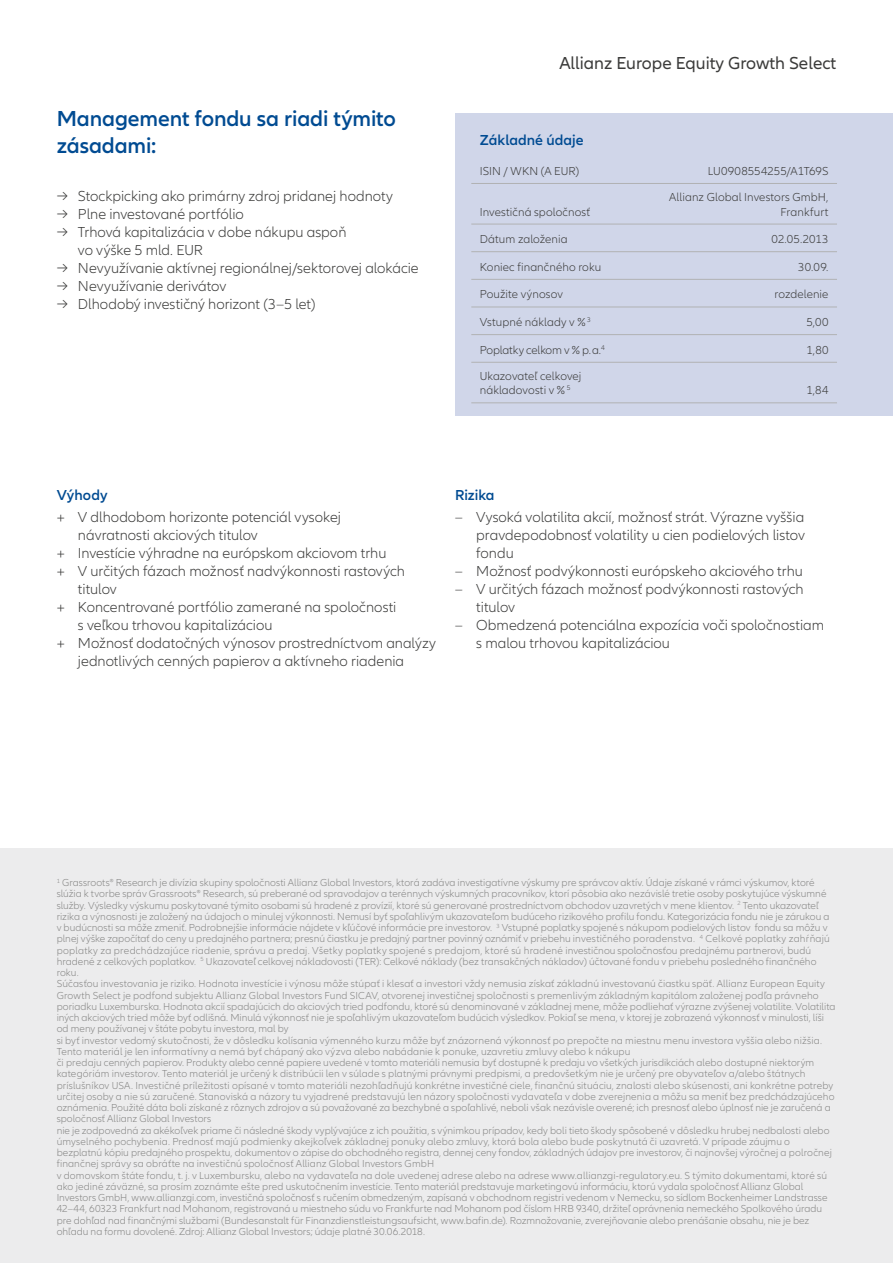
<style>
.page{position:relative;width:893px;height:1263px;background:#fff}
.page>*{position:absolute;margin:0;border:0;box-sizing:border-box;transform-origin:0 0}
.t1{font:600 22.5px/27px "Allianz Neo";letter-spacing:-.005em;color:#004b92}
.t2{font:18px "Allianz Neo";color:#3b3b3a}
.t3{font:300 15px/18px "Allianz Neo";color:#3b3b3a}
.t4{font:600 15px "Allianz Neo";color:#004b92}
.t5{font:300 12px/14.4px "Allianz Neo";letter-spacing:.005em;color:#3b3b3a;text-align:right}
.t6{font:300 12px "Allianz Neo";letter-spacing:-.015em;color:#3b3b3a}
.t7{font:300 10.5px/11.2px "Allianz Neo";letter-spacing:.005em;color:#878786}
</style>
<div class="page">
<div style="left:0;top:849px;width:893px;height:414px;background:#ececed"></div>
<div style="left:455px;top:113px;width:438px;height:303px;background:#d0d6e9"></div>
<hr style="left:471px;top:183px;width:176px;height:1px;background:#b1b2b3">
<hr style="left:647px;top:183px;width:190px;height:1px;background:#b1b2b3">
<hr style="left:471px;top:224px;width:176px;height:1px;background:#b1b2b3">
<hr style="left:647px;top:224px;width:190px;height:1px;background:#b1b2b3">
<hr style="left:471px;top:251px;width:176px;height:1px;background:#b1b2b3">
<hr style="left:647px;top:251px;width:190px;height:1px;background:#b1b2b3">
<hr style="left:471px;top:279px;width:176px;height:1px;background:#b1b2b3">
<hr style="left:647px;top:279px;width:190px;height:1px;background:#b1b2b3">
<hr style="left:471px;top:307px;width:176px;height:1px;background:#b1b2b3">
<hr style="left:647px;top:307px;width:190px;height:1px;background:#b1b2b3">
<hr style="left:471px;top:334px;width:176px;height:1px;background:#b1b2b3">
<hr style="left:647px;top:334px;width:190px;height:1px;background:#b1b2b3">
<hr style="left:471px;top:362px;width:176px;height:1px;background:#b1b2b3">
<hr style="left:647px;top:362px;width:190px;height:1px;background:#b1b2b3">
<hr style="left:471px;top:403px;width:176px;height:1px;background:#b1b2b3">
<hr style="left:647px;top:403px;width:190px;height:1px;background:#b1b2b3">
<h1 class="t1" style="left:57px;top:106px;width:341px">Management fondu sa riadi týmito zásadami:</h1>
<h3 class="t3" style="left:57px;top:187px;width:338px">→ Stockpicking ako primárny zdroj pridanej hodnoty</h3>
<h3 class="t3" style="left:57px;top:205px;width:189px">→ Plne investované portfólio</h3>
<h3 class="t3" style="left:78px;top:223px;width:270px;text-indent:-21px">→ Trhová kapitalizácia v dobe nákupu aspoň vo výške 5 mld. EUR</h3>
<h3 class="t3" style="left:57px;top:259px;width:363px">→ Nevyužívanie aktívnej regionálnej/sektorovej alokácie</h3>
<h3 class="t3" style="left:57px;top:277px;width:171px">→ Nevyužívanie derivátov</h3>
<h3 class="t3" style="left:57px;top:295px;width:260px">→ Dlhodobý investičný horizont (3–5 let)</h3>
<h2 class="t2" style="left:559px;top:52px;width:278px">Allianz Europe Equity Growth Select</h2>
<h3 class="t4" style="left:480px;top:132px;width:105px">Základné údaje</h3>
<p class="t5" style="left:480px;top:164px;width:101px">ISIN / WKN (A EUR)</p>
<p class="t5" style="left:708px;top:164px;width:122px">LU0908554255/A1T69S</p>
<p class="t5" style="left:480px;top:205px;width:112px">Investičná spoločnosť</p>
<p class="t5" style="left:669px;top:190px;width:161px">Allianz Global Investors GmbH,<br>Frankfurt</p>
<p class="t5" style="left:480px;top:232px;width:89px">Dátum založenia</p>
<p class="t5" style="left:771px;top:232px;width:58px">02.05.2013</p>
<p class="t5" style="left:480px;top:260px;width:123px">Koniec finančného roku</p>
<p class="t5" style="left:798px;top:260px;width:32px">30.09.</p>
<p class="t5" style="left:480px;top:288px;width:85px">Použite výnosov</p>
<p class="t5" style="left:775px;top:288px;width:55px">rozdelenie</p>
<p class="t5" style="left:480px;top:315px;width:112px">Vstupné náklady v % <sup>3</sup></p>
<p class="t5" style="left:806px;top:315px;width:24px">5,00</p>
<p class="t6" style="left:480px;top:343px;width:126px">Poplatky celkom v % p.a.<sup>4</sup></p>
<p class="t5" style="left:806px;top:343px;width:24px">1,80</p>
<p class="t5" style="left:480px;top:369px;width:103px;text-align:left">Ukazovateľ celkovej nákladovosti v % <sup>5</sup></p>
<p class="t5" style="left:806px;top:383px;width:24px">1,84</p>
<h3 class="t4" style="left:57px;top:487px;width:52px">Výhody</h3>
<h3 class="t3" style="left:57px;top:509px;width:286px">+ V dlhodobom horizonte potenciál vysokej</h3>
<h3 class="t3" style="left:78px;top:527px;width:181px">návratnosti akciových titulov</h3>
<h3 class="t3" style="left:57px;top:545px;width:331px">+ Investície výhradne na európskom akciovom trhu</h3>
<h3 class="t3" style="left:57px;top:563px;width:350px">+ V určitých fázach možnosť nadvýkonnosti rastových</h3>
<h3 class="t3" style="left:78px;top:581px;width:40px">titulov</h3>
<h3 class="t3" style="left:57px;top:599px;width:341px">+ Koncentrované portfólio zamerané na spoločnosti</h3>
<h3 class="t3" style="left:78px;top:617px;width:196px">s veľkou trhovou kapitalizáciou</h3>
<h3 class="t3" style="left:57px;top:635px;width:381px">+ Možnosť dodatočných výnosov prostredníctvom analýzy</h3>
<h3 class="t3" style="left:78px;top:653px;width:328px">jednotlivých cenných papierov a aktívneho riadenia</h3>
<h3 class="t4" style="left:455px;top:487px;width:41px">Rizika</h3>
<h3 class="t3" style="left:476px;top:509px;width:330px;text-align:justify;text-indent:-21px">– Vysoká volatilita akcií, možnosť strát. Výrazne vyššia pravdepodobnosť volatility u cien podielových listov fondu</h3>
<h3 class="t3" style="left:455px;top:563px;width:350px">– Možnosť podvýkonnosti európskeho akciového trhu</h3>
<h3 class="t3" style="left:476px;top:581px;width:329px;text-indent:-21px">– V určitých fázach možnosť podvýkonnosti rastových titulov</h3>
<h3 class="t3" style="left:476px;top:617px;width:349px;text-indent:-21px">– Obmedzená potenciálna expozícia voči spoločnostiam s malou trhovou kapitalizáciou</h3>
<p class="t7" style="left:57px;top:877px;width:780px"><sup>1</sup> Grassroots® Research je divízia skupiny spoločnosti Allianz Global Investors, ktorá zadáva investigatívne výskumy pre správcov aktív. Údaje získané v rámci výskumov, ktoré slúžia k tvorbe správ Grassroots® Research, sú preberané od spravodajov a terénnych výskumných pracovníkov, ktorí pôsobia ako nezávislé tretie osoby poskytujúce výskumné služby. Výsledky výskumu poskytované týmito osobami sú hradené z provízií, ktoré sú generované prostredníctvom obchodov uzavretých v mene klientov. <sup>2</sup> Tento ukazovateľ rizika a výnosnosti je založený na údajoch o minulej výkonnosti. Nemusí byť spoľahlivým ukazovateľom budúceho rizikového profilu fondu. Kategorizácia fondu nie je zárukou a v budúcnosti sa môže zmeniť. Podrobnejšie informácie nájdete v kľúčové informácie pre investorov. <sup>3</sup> Vstupné poplatky spojené s nákupom podielových listov fondu sa môžu v plnej výške započítať do ceny u predajného partnera; presnú čiastku je predajný partner povinný oznámiť v priebehu investičného poradenstva. <sup>4</sup> Celkové poplatky zahŕňajú poplatky za predchádzajúce riadenie, správu a predaj. Všetky poplatky spojené s predajom, ktoré sú hradené investičnou spoločnosťou predajnému partnerovi, budú hradené z celkových poplatkov. <sup>5</sup> Ukazovateľ celkovej nákladovosti (TER): Celkové náklady (bez transakčných nákladov) účtované fondu v priebehu posledného finančného roku.<br>Súčasťou investovania je riziko. Hodnota investície i výnosu môže stúpať i klesať a investori vždy nemusia získať základnú investovanú čiastku späť. Allianz European Equity Growth Select je podfond subjektu Allianz Global Investors Fund SICAV, otvorenej investičnej spoločnosti s premenlivým základným kapitálom založenej podľa právneho poriadku Luxemburska. Hodnota akcií spadajúcich do akciových tried podfondu, ktoré sú denominované v základnej mene, môže podliehať výrazne zvýšenej volatilite. Volatilita iných akciových tried môže byť odlišná. Minulá výkonnosť nie je spoľahlivým ukazovateľom budúcich výsledkov. Pokiaľ se mena, v ktorej je zobrazená výkonnosť v minulosti, líši od meny používanej v štáte pobytu investora, mal by<br>si byť investor vedomý skutočnosti, že v dôsledku kolísania výmenného kurzu môže byť znázornená výkonnosť po prepočte na miestnu menu investora vyššia alebo nižšia.<br>Tento materiál je len informatívny a nemá byť chápaný ako výzva alebo nabádanie k ponuke, uzavretiu zmluvy alebo k nákupu<br>či predaju cenných papierov. Produkty alebo cenné papiere uvedené v tomto materiáli nemusia byť dostupné k predaju vo všetkých jurisdikciách alebo dostupné niektorým kategóriám investorov. Tento materiál je určený k distribúcii len v súlade s platnými právnymi predpismi, a predovšetkým nie je určený pre obyvateľov a/alebo štátnych príslušníkov USA. Investičné príležitosti opísané v tomto materiáli nezohľadňujú konkrétne investičné ciele, finančnú situáciu, znalosti alebo skúsenosti, ani konkrétne potreby určitej osoby a nie sú zaručené. Stanoviská a názory tu vyjadrené predstavujú len názory spoločnosti vydavateľa v dobe zverejnenia a môžu sa meniť bez predchádzajúceho oznámenia. Použité dáta boli získané z rôznych zdrojov a sú považované za bezchybné a spoľahlivé, neboli však nezávisle overené; ich presnosť alebo úplnosť nie je zaručená a spoločnosť Allianz Global Investors<br>nie je zodpovedná za akékoľvek priame či následné škody vyplývajúce z ich použitia, s výnimkou prípadov, kedy boli tieto škody spôsobené v dôsledku hrubej nedbalosti alebo úmyselného pochybenia. Prednosť majú podmienky akejkoľvek základnej ponuky alebo zmluvy, ktorá bola alebo bude poskytnutá či uzavretá. V prípade záujmu o bezplatnú kópiu predajného prospektu, dokumentov o zápise do obchodného registra, dennej ceny fondov, základných údajov pre investorov, či najnovšej výročnej a polročnej finančnej správy sa obráťte na investičnú spoločnosť Allianz Global Investors GmbH<br>v domovskom štáte fondu, t. j. v Luxembursku, alebo na vydavateľa na dole uvedenej adrese alebo na adrese www.allianzgi-regulatory.eu. S týmito dokumentami, ktoré sú ako jediné záväzné, sa prosím zoznámte ešte pred uskutočnením investície. Tento materiál predstavuje marketingovú informáciu, ktorú vydala spoločnosť Allianz Global Investors GmbH, www.allianzgi.com, investičná spoločnosť s ručením obmedzeným, zapísaná v obchodnom registri vedenom v Nemecku, so sídlom Bockenheimer Landstrasse 42–44, 60323 Frankfurt nad Mohanom, registrovaná u miestneho súdu vo Frankfurte nad Mohanom pod číslom HRB 9340, držiteľ oprávnenia nemeckého Spolkového úradu pre dohľad nad finančnými službami (Bundesanstalt für Finanzdienstleistungsaufsicht, www.bafin.de). Rozmnožovanie, zverejňovanie alebo prenášanie obsahu, nie je bez ohľadu na formu dovolené. Zdroj: Allianz Global Investors; údaje platné 30.06.2018.</p>
</div>
